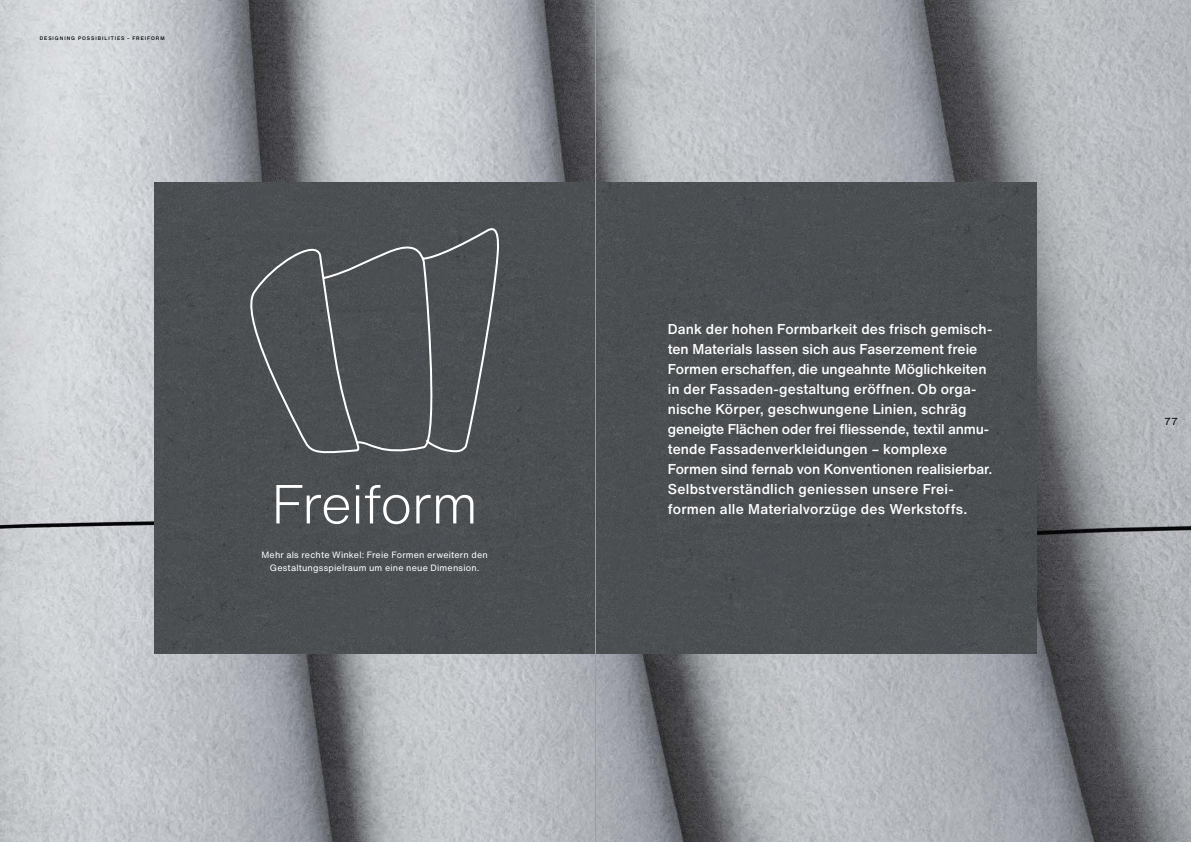
<style>
.page{position:relative;width:1191px;height:842px;background:#fff}
.page>*{position:absolute;margin:0;border:0;box-sizing:border-box;transform-origin:0 0}
.t1{font:300 54px "Helvetica Now Text";letter-spacing:-.01em;color:#fff}
.t2{font:500 14px/20px "Helvetica Now Text";letter-spacing:.005em;color:#fff}
.t3{font:10px "Helvetica Now Text";color:#000}
.t4{font:9px/13px "Helvetica Now Text";letter-spacing:.02em;color:#fff;text-align:center}
.t5{font:500 5px "Helvetica Now Text";letter-spacing:.19em;color:#000}
</style>
<div class="page">
<img style="left:0;top:0;width:1191px;height:842px">
<div style="left:154px;top:183px;width:882px;height:470px;background:#4b4f52"></div>
<svg style="left:240px;top:224px;width:260px;height:235px;background:#525659"></svg>
<hr style="left:595px;top:0;width:1px;height:842px;background:#9d9d9c">
<p class="t5" style="left:40px;top:35px;width:126px">DESIGNING POSSIBILITIES – FREIFORM</p>
<h1 class="t1" style="left:271px;top:467px;width:208px">Freiform</h1>
<p class="t4" style="left:261px;top:548px;width:228px">Mehr als rechte Winkel: Freie Formen erweitern den<br>Gestaltungsspielraum um eine neue Dimension.</p>
<p class="t2" style="left:668px;top:319px;width:326px">Dank der hohen Formbarkeit des frisch gemisch&shy;ten Materials lassen sich aus Faserzement freie Formen erschaffen, die ungeahnte Möglichkeiten in der Fassaden-gestaltung eröffnen. Ob orga&shy;nische Körper, geschwungene Linien, schräg geneigte Flächen oder frei fliessende, textil anmu&shy;tende Fassadenverkleidungen – komplexe Formen sind fernab von Konventionen realisierbar.<br>Selbstverständlich geniessen unsere Frei&shy;formen alle Materialvorzüge des Werkstoffs.</p>
<p class="t3" style="left:1164px;top:415px;width:15px">77</p>
</div>
